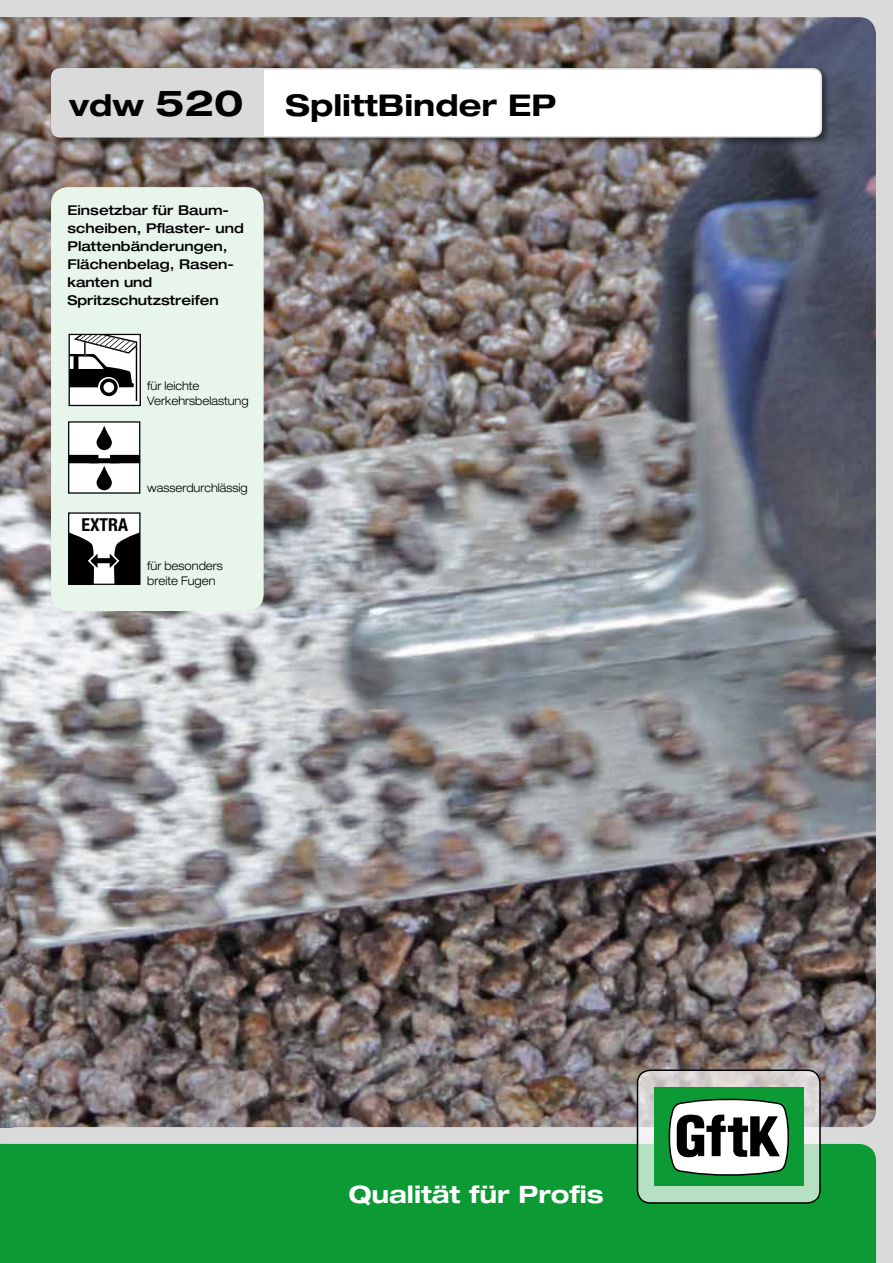
<style>
.page{position:relative;width:893px;height:1263px;background:#dadada}
.page>*{position:absolute;margin:0;border:0;box-sizing:border-box;transform-origin:0 0}
.t1{font:700 expanded 30px "Helvetica Neue LT Std";color:#000}
.t2{font:700 expanded 24px "Helvetica Neue LT Std";color:#fff}
.t3{font:700 condensed 17.85px "Helvetica Neue LT Std";color:#000}
.t4{font:500 expanded 13.5px/18px "Helvetica Neue LT Std";color:#000}
.t5{font:300 expanded 12px/15px "Helvetica Neue LT Std";color:#000;scale:.9 1}
.s1{font-size:36px}
</style>
<div class="page">
<div style="left:12px;top:1144px;width:864px;height:119px;background:#0b9a33"></div>
<img style="left:0;top:17px;width:876px;height:1110px">
<svg style="left:637px;top:1070px;width:183px;height:133px"></svg>
<div style="left:637px;top:1069px;width:184px;height:135px;border:2px solid #000;border-radius:13px"></div>
<div style="left:654px;top:1087px;width:150px;height:99px;background:#0b9a33"></div>
<svg style="left:668px;top:1098px;width:121px;height:78px;background:#96a49a"></svg>
<div style="left:51px;top:187px;width:213px;height:424px;background:#e7f5eb;border-radius:17px"></div>
<svg style="left:0;top:1144px;width:12px;height:119px"></svg>
<div style="left:49px;top:66px;width:781px;height:80px;background:#000;opacity:.5"></div>
<div style="left:52px;top:69px;width:769px;height:68px;background:#fff;border-radius:9px"></div>
<div style="left:52px;top:69px;width:212px;height:68px;background:#dadada"></div>
<div style="left:51px;top:68px;width:771px;height:70px;border:2px solid #dadada;border-radius:9px"></div>
<div style="left:69px;top:422px;width:71px;height:71px;background:#fff"></div>
<div style="left:68px;top:421px;width:72px;height:73px;border:1px solid #000"></div>
<svg style="left:97px;top:426px;width:15px;height:24px"></svg>
<svg style="left:97px;top:466px;width:15px;height:24px"></svg>
<div style="left:68px;top:455px;width:30px;height:8px;background:#000"></div>
<div style="left:89px;top:458px;width:30px;height:5px;background:#000"></div>
<div style="left:110px;top:455px;width:30px;height:8px;background:#000"></div>
<svg style="left:71px;top:336px;width:68px;height:68px"></svg>
<svg style="left:71px;top:336px;width:66px;height:65px;background:#a0a0a0"></svg>
<div style="left:69px;top:334px;width:72px;height:72px;border:1px solid #000"></div>
<div style="left:69px;top:513px;width:71px;height:71px;background:#fff"></div>
<div style="left:68px;top:512px;width:73px;height:73px;border:1px solid #000"></div>
<svg style="left:69px;top:528px;width:71px;height:56px"></svg>
<h1 class="t1" style="left:69px;top:86px;width:489px">vdw <span class="s1">520</span> SplittBinder EP</h1>
<p class="t4" style="left:68px;top:200px;width:178px">Einsetzbar für Baum&shy;scheiben, Pflaster- und<br>Plattenbänderungen,<br>Flächenbelag, Rasen&shy;kanten und<br>Spritzschutzstreifen</p>
<p class="t5" style="left:147px;top:378px;width:114px">für leichte<br>Verkehrsbelastung</p>
<h3 class="t3" style="left:81px;top:514px;width:48px">EXTRA</h3>
<p class="t5" style="left:147px;top:480px;width:113px">wasserdurchlässig</p>
<p class="t5" style="left:147px;top:558px;width:86px">für besonders breite Fugen</p>
<h2 class="t2" style="left:349px;top:1180px;width:257px">Qualität für Profis</h2>
</div>
